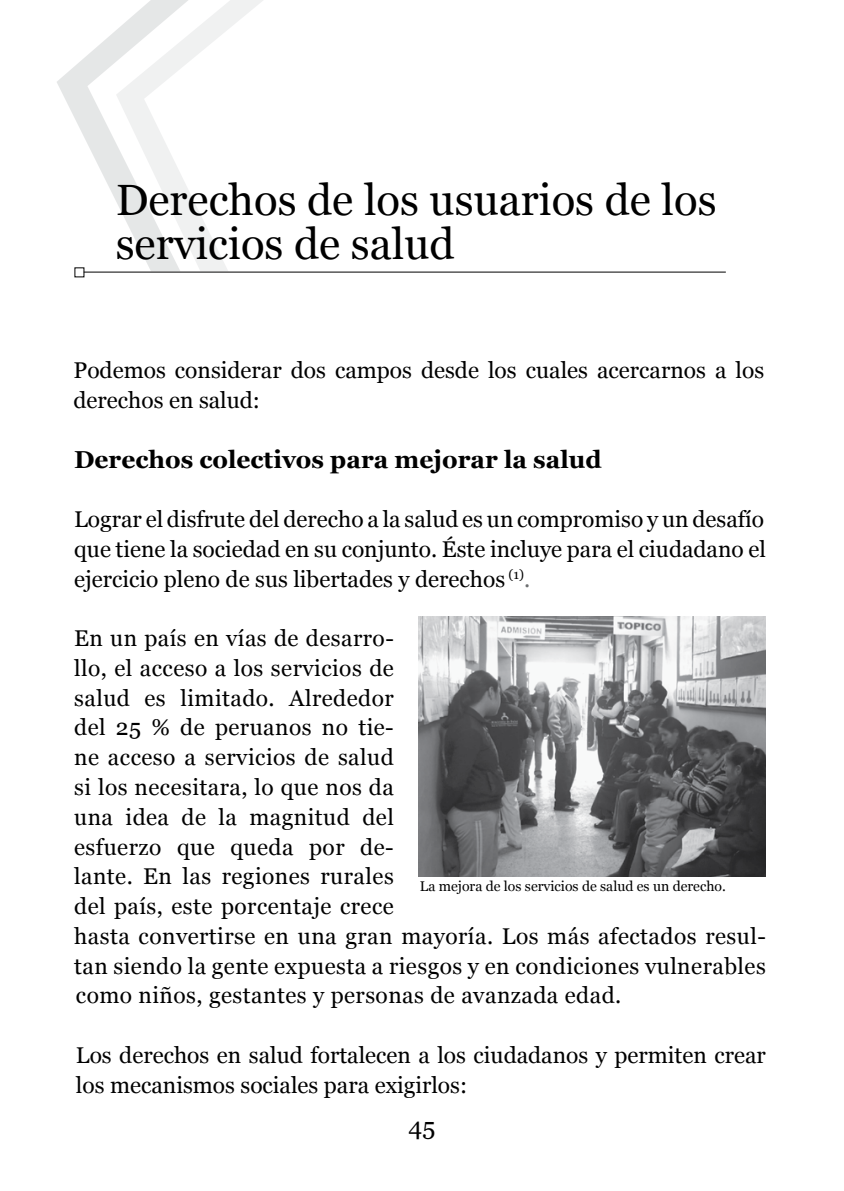
<style>
.page{position:relative;width:844px;height:1191px;background:#fff}
.page>*{position:absolute;margin:0;border:0;box-sizing:border-box;transform-origin:0 0}
.t1{font:43.75px/43.8px "Georgia";color:#000}
.t2{font:700 24.5px "Georgia";color:#000}
.t3{font:24.5px "Georgia";color:#000}
.t4{font:22.75px/29.8px "Georgia";letter-spacing:.02em;color:#000;text-align:justify}
.t5{font:22.75px/29.8px "Georgia";color:#000}
.t6{font:14px "Georgia";color:#000}
.s1{color:#6d6f71}
</style>
<div class="page">
<svg style="left:57px;top:31px;width:59px;height:240px"></svg>
<svg style="left:116px;top:0;width:147px;height:271px"></svg>
<img style="left:418px;top:616px;width:347px;height:260px">
<hr style="left:84px;top:272px;width:641px;height:1px;background:#000">
<h1 class="t1" style="left:116px;top:178px;width:602px">Derechos de los usuarios de los servicios de salud</h1>
<p class="t5" style="left:73px;top:355px;width:692px">Podemos considerar dos campos desde los cuales acercarnos a los derechos en salud:</p>
<p class="t2" style="left:74px;top:445px;width:529px">Derechos colectivos para mejorar la salud</p>
<p class="t4" style="left:74px;top:504px;width:693px">Lograr el disfrute del derecho a la salud es un compromiso y un desafío que tiene la sociedad en su conjunto. Éste incluye para el ciudadano el ejercicio pleno de sus libertades y derechos <sup>(1)</sup><span class="s1">.</span></p>
<p class="t4" style="left:74px;top:623px;width:693px;text-align:left">En un país en vías de desarro-<br>llo, el acceso a los servicios de<br>salud es limitado. Alrededor<br>del 25 % de peruanos no tie-<br>ne acceso a servicios de salud<br>si los necesitara, lo que nos da<br>una idea de la magnitud del<br>esfuerzo que queda por de-<br>lante. En las regiones rurales<br>del país, este porcentaje crece<br>hasta convertirse en una gran mayoría. Los más afectados resul&shy;tan siendo la gente expuesta a riesgos y en condiciones vulnerables como niños, gestantes y personas de avanzada edad.</p>
<p class="t5" style="left:76px;top:1040px;width:691px">Los derechos en salud fortalecen a los ciudadanos y permiten crear los mecanismos sociales para exigirlos:</p>
<p class="t6" style="left:420px;top:878px;width:307px">La mejora de los servicios de salud es un derecho.</p>
<p class="t3" style="left:408px;top:1112px;width:28px">45</p>
</div>
